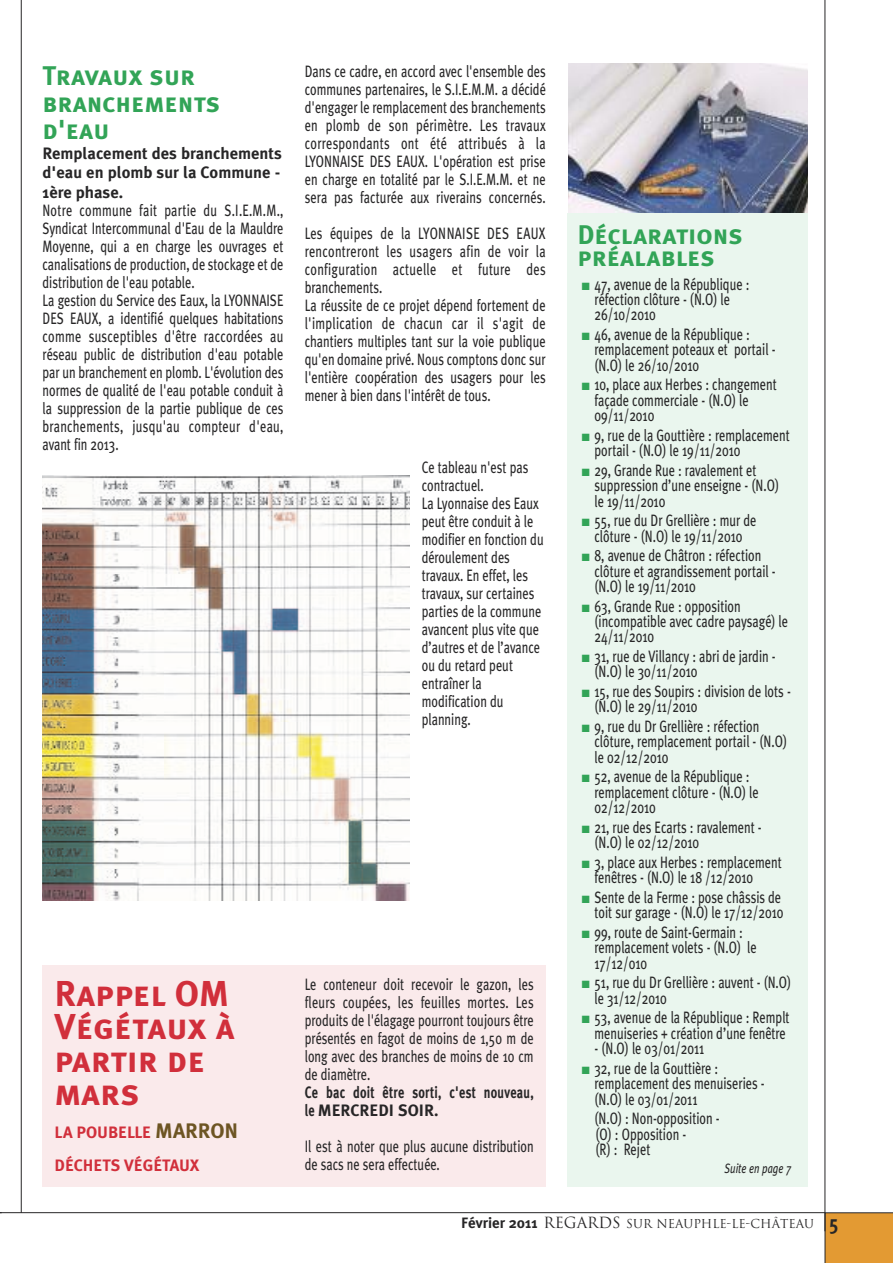
<style>
.page{position:relative;width:893px;height:1263px;background:#fff}
.page>*{position:absolute;margin:0;border:0;box-sizing:border-box;transform-origin:0 0}
.t1{font:36px/33px "Meta Plus Bold Caps";color:#d12f3b}
.t2{font:27px/27px "Meta Plus Bold Caps";color:#32a457}
.t3{font:16.5px/18px "Meta Plus";color:#272627;scale:.75 1}
.t4{font:700 16.5px/19.5px "Meta Plus";color:#272627;text-align:justify}
.t5{font:700 16.5px/18px "Meta Plus";letter-spacing:.02em;color:#272627;scale:.75 1}
.t6{font:700 16.5px/33px "Meta Plus";color:#d12f3b}
.t7{font:italic 13.5px "Meta Plus";color:#272627;scale:.75 1}
.t8{font:12px "Trajan";color:#272627}
.s1{font-size:21px;color:#6d5523}
.s2{color:#32a457}
.s3{font-family:"Meta Plus";font-weight:700;font-size:15px}
.s4{font-size:15px}
.s5{font-family:"Meta Plus";font-weight:700;font-size:21px}
</style>
<div class="page">
<div style="left:825px;top:1212px;width:68px;height:51px;background:#e39a33"></div>
<hr style="left:0;top:1212px;width:825px;height:1px;background:#272627">
<hr style="left:21px;top:0;width:1px;height:1213px;background:#272627">
<hr style="left:825px;top:0;width:1px;height:1231px;background:#272627">
<div style="left:567px;top:213px;width:241px;height:973px;background:#eaf6ee"></div>
<img style="left:568px;top:64px;width:240px;height:149px">
<div style="left:43px;top:965px;width:503px;height:221px;background:#faeaeb"></div>
<img style="left:43px;top:476px;width:367px;height:424px">
<h2 class="t2" style="left:43px;top:62px;width:179px">Travaux sur branchements d'eau</h2>
<p class="t4" style="left:43px;top:143px;width:241px">Remplacement des branchements d'eau en plomb sur la Commune - 1ère phase.</p>
<p class="t3" style="left:43px;top:201px;width:323px">Notre commune fait partie du S.I.E.M.M., Syndicat Intercommunal d'Eau de la Mauldre Moyenne, qui a en charge les ouvrages et canalisations de production, de stockage et de distribution de l'eau potable.<br>La gestion du Service des Eaux, la LYONNAISE DES EAUX, a identifié quelques habitations comme susceptibles d'être raccordées au réseau public de distribution d'eau potable par un branchement en plomb. L'évolution des normes de qualité de l'eau potable conduit à la suppression de la partie publique de ces branchements, jusqu'au compteur d'eau, avant fin 2013.</p>
<h1 class="t1" style="left:55px;top:977px;width:182px">Rappel OM<br>Végétaux à partir de mars</h1>
<p class="t6" style="left:55px;top:1115px;width:185px">LA POUBELLE <span class="s1">MARRON<br></span>DÉCHETS VÉGÉTAUX</p>
<p class="t3" style="left:305px;top:62px;width:323px;text-align:justify">Dans ce cadre, en accord avec l'ensemble des communes partenaires, le S.I.E.M.M. a décidé d'engager le remplacement des branchements en plomb de son périmètre. Les travaux correspondants ont été attribués à la LYONNAISE DES EAUX. L'opération est prise en charge en totalité par le S.I.E.M.M. et ne sera pas facturée aux riverains concernés.</p>
<p class="t3" style="left:305px;top:224px;width:323px">Les équipes de la LYONNAISE DES EAUX rencontreront les usagers afin de voir la configuration actuelle et future des branchements.<br>La réussite de ce projet dépend fortement de l'implication de chacun car il s'agit de chantiers multiples tant sur la voie publique qu'en domaine privé. Nous comptons donc sur l'entière coopération des usagers pour les mener à bien dans l'intérêt de tous.</p>
<p class="t3" style="left:422px;top:458px;width:164px">Ce tableau n'est pas contractuel.<br>La Lyonnaise des Eaux peut être conduit à le modifier en fonction du déroulement des travaux. En effet, les travaux, sur certaines parties de la commune avancent plus vite que d’autres et de l’avance ou du retard peut entraîner la modification du planning.</p>
<p class="t3" style="left:305px;top:976px;width:307px;text-align:justify">Le conteneur doit recevoir le gazon, les fleurs coupées, les feuilles mortes. Les produits de l'élagage pourront toujours être présentés en fagot de moins de 1,50 m de long avec des branches de moins de 10 cm de diamètre.</p>
<p class="t5" style="left:305px;top:1084px;width:307px">Ce bac doit être sorti, c'est nouveau, le MERCREDI SOIR.</p>
<p class="t3" style="left:305px;top:1138px;width:307px">Il est à noter que plus aucune distribution de sacs ne sera effectuée.</p>
<h2 class="t2" style="left:577px;top:224px;width:167px;line-height:21.5px">Déclarations préalables</h2>
<p class="t3" style="left:594px;top:276px;width:208px;line-height:15.5px;text-indent:-13px"><span class="s2">■</span> 47, avenue de la République : réfection clôture - (N.O) le<br>26/10/2010</p>
<p class="t3" style="left:594px;top:327px;width:243px;line-height:15.5px;text-indent:-13px"><span class="s2">■</span> 46, avenue de la République : remplacement poteaux et portail - (N.O) le 26/10/2010</p>
<p class="t3" style="left:594px;top:377px;width:244px;line-height:15.5px;text-indent:-13px"><span class="s2">■</span> 10, place aux Herbes : changement façade commerciale - (N.O) le<br>09/11/2010</p>
<p class="t3" style="left:594px;top:427px;width:262px;line-height:15.5px;text-indent:-13px"><span class="s2">■</span> 9, rue de la Gouttière : remplacement portail - (N.O) le 19/11/2010</p>
<p class="t3" style="left:594px;top:462px;width:248px;line-height:15.5px;text-indent:-13px"><span class="s2">■</span> 29, Grande Rue : ravalement et suppression d’une enseigne - (N.O) le 19/11/2010</p>
<p class="t3" style="left:582px;top:513px;width:235px;line-height:15.5px;text-align:center"><span class="s2">■</span> 55, rue du Dr Grellière : mur de clôture - (N.O) le 19/11/2010</p>
<p class="t3" style="left:594px;top:548px;width:243px;line-height:15.5px;text-indent:-13px"><span class="s2">■</span> 8, avenue de Châtron : réfection clôture et agrandissement portail - (N.O) le 19/11/2010</p>
<p class="t3" style="left:594px;top:598px;width:259px;line-height:15.5px;text-indent:-13px"><span class="s2">■</span> 63, Grande Rue : opposition (incompatible avec cadre paysagé) le<br>24/11/2010</p>
<p class="t3" style="left:594px;top:649px;width:243px;line-height:15.5px;text-indent:-13px"><span class="s2">■</span> 31, rue de Villancy : abri de jardin - (N.O) le 30/11/2010</p>
<p class="t3" style="left:594px;top:684px;width:263px;line-height:15.5px;text-indent:-13px"><span class="s2">■</span> 15, rue des Soupirs : division de lots - (N.O) le 29/11/2010</p>
<p class="t3" style="left:594px;top:719px;width:258px;line-height:15.5px;text-indent:-13px"><span class="s2">■</span> 9, rue du Dr Grellière : réfection clôture, remplacement portail - (N.O) le 02/12/2010</p>
<p class="t3" style="left:594px;top:769px;width:221px;line-height:15.5px;text-indent:-13px"><span class="s2">■</span> 52, avenue de la République : remplacement clôture - (N.O) le<br>02/12/2010</p>
<p class="t3" style="left:594px;top:819px;width:225px;line-height:15.5px;text-indent:-13px"><span class="s2">■</span> 21, rue des Ecarts : ravalement - (N.O) le 02/12/2010</p>
<p class="t3" style="left:594px;top:854px;width:251px;line-height:15.5px;text-indent:-13px"><span class="s2">■</span> 3, place aux Herbes : remplacement fenêtres - (N.O) le 18 /12/2010</p>
<p class="t3" style="left:582px;top:889px;width:270px;line-height:15.5px;text-align:right"><span class="s2">■</span> Sente de la Ferme : pose châssis de toit sur garage - (N.O) le 17/12/2010</p>
<p class="t3" style="left:594px;top:924px;width:218px;line-height:15.5px;text-indent:-13px"><span class="s2">■</span> 99, route de Saint-Germain : remplacement volets - (N.O) le<br>17/12/010</p>
<p class="t3" style="left:594px;top:975px;width:264px;line-height:15.5px;text-indent:-13px"><span class="s2">■</span> 51, rue du Dr Grellière : auvent - (N.O) le 31/12/2010</p>
<p class="t3" style="left:582px;top:1010px;width:279px;line-height:15.5px;text-align:center"><span class="s2">■</span> 53, avenue de la République : Remplt menuiseries + création d’une fenêtre</p>
<p class="t3" style="left:594px;top:1039px;width:148px">- (N.O) le 03/01/2011</p>
<p class="t3" style="left:594px;top:1060px;width:228px;line-height:15.5px;text-indent:-13px"><span class="s2">■</span> 32, rue de la Gouttière : remplacement des menuiseries - (N.O) le 03/01/2011</p>
<p class="t3" style="left:594px;top:1111px;width:169px;line-height:15.5px">(N.O) : Non-opposition - (O) : Opposition -<br>(R) : Rejet</p>
<p class="t7" style="left:725px;top:1160px;width:91px">Suite en page 7</p>
<p class="t8" style="left:461px;top:1217px;width:379px"><span class="s3">Février 2011</span> <span class="s4">REGARDS</span> SUR NEAUPHLE-LE-CHÂTEAU <span class="s5">5</span></p>
</div>
